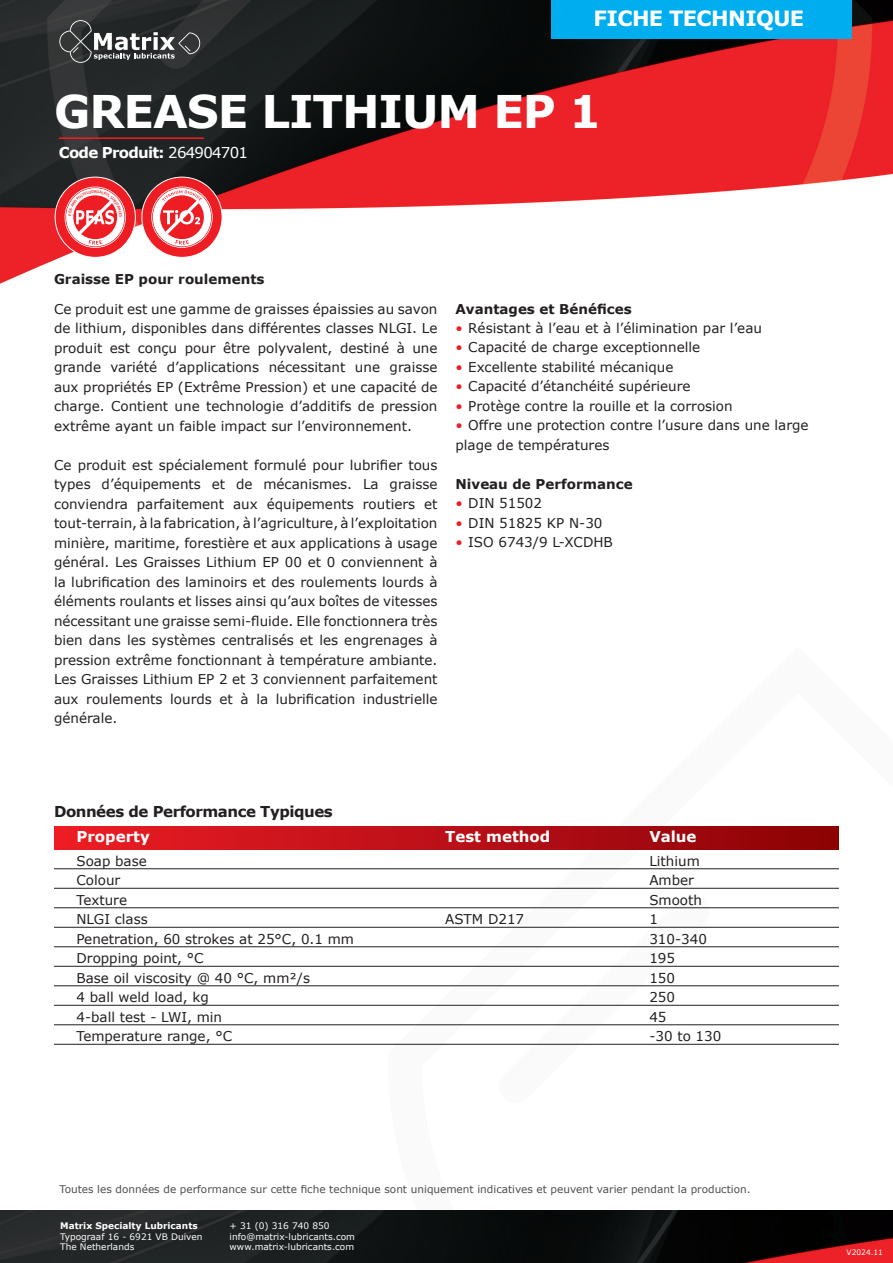
<style>
.page{position:relative;width:893px;height:1263px;background:#fff}
.page>*{position:absolute;margin:0;border:0;box-sizing:border-box;transform-origin:0 0}
.t1{font:700 45px "Verdana";letter-spacing:-.025em;color:#fff}
.t2{font:700 21px "Verdana";letter-spacing:-.03em;color:#fff}
.t3{font:700 15px "Verdana";letter-spacing:-.03em;color:#231f20}
.t4{font:700 15px "Verdana";color:#fff}
.t5{font:700 15px "Verdana";letter-spacing:-.05em;color:#fff}
.t6{font:13.5px/19.5px "Verdana";color:#231f20;text-align:justify}
.t7{font:700 13.5px "Verdana";color:#231f20}
.t8{font:10.5px "Verdana";color:#231f20}
.t9{font:9px/10.5px "Verdana";color:#fff}
.t10{font:700 9px "Verdana";color:#fff}
.t11{font:7.5px "Verdana";color:#fff}
.s1{font-weight:400}
.s2{color:#ee1d23}
</style>
<div class="page">
<img style="left:0;top:0;width:893px;height:284px">
<svg style="left:388px;top:849px;width:505px;height:362px"></svg>
<div style="left:551px;top:0;width:301px;height:38px;background:#00aeef"></div>
<svg style="left:59px;top:20px;width:141px;height:43px;background:#4f5152"></svg>
<img style="left:0;top:1211px;width:893px;height:52px">
<div style="left:54px;top:826px;width:785px;height:23px;background:linear-gradient(to right,#ec1d26,#8a0207)"></div>
<hr style="left:54px;top:868px;width:785px;height:1px;background:#231f20">
<hr style="left:54px;top:888px;width:785px;height:1px;background:#231f20">
<hr style="left:54px;top:907px;width:785px;height:1px;background:#231f20">
<hr style="left:54px;top:927px;width:785px;height:1px;background:#231f20">
<hr style="left:54px;top:946px;width:785px;height:1px;background:#231f20">
<hr style="left:54px;top:966px;width:785px;height:1px;background:#231f20">
<hr style="left:54px;top:985px;width:785px;height:1px;background:#231f20">
<hr style="left:54px;top:1005px;width:785px;height:1px;background:#231f20">
<hr style="left:54px;top:1024px;width:785px;height:1px;background:#231f20">
<hr style="left:54px;top:1044px;width:785px;height:1px;background:#231f20">
<hr style="left:59px;top:137px;width:145px;height:2px;background:#ee1d23">
<svg style="left:55px;top:177px;width:168px;height:81px"></svg>
<h2 class="t2" style="left:594px;top:5px;width:212px">FICHE TECHNIQUE</h2>
<h1 class="t1" style="left:54px;top:83px;width:549px">GREASE LITHIUM EP 1</h1>
<p class="t5" style="left:59px;top:143px;width:191px">Code Produit: <span class="s1">264904701</span></p>
<p class="t7" style="left:54px;top:270px;width:212px">Graisse EP pour roulements</p>
<p class="t6" style="left:54px;top:299px;width:385px">Ce produit est une gamme de graisses épaissies au savon de lithium, disponibles dans différentes classes NLGI. Le produit est conçu pour être polyvalent, destiné à une grande variété d’applications nécessitant une graisse aux propriétés EP (Extrême Pression) et une capacité de charge. Contient une technologie d’additifs de pression extrême ayant un faible impact sur l’environnement.</p>
<p class="t6" style="left:54px;top:455px;width:385px">Ce produit est spécialement formulé pour lubrifier tous types d’équipements et de mécanismes. La graisse conviendra parfaitement aux équipements routiers et tout-terrain, à la fabrication, à l’agriculture, à l’exploitation minière, maritime, forestière et aux applications à usage général. Les Graisses Lithium EP 00 et 0 conviennent à la lubrification des laminoirs et des roulements lourds à éléments roulants et lisses ainsi qu’aux boîtes de vitesses nécessitant une graisse semi-fluide. Elle fonctionnera très bien dans les systèmes centralisés et les engrenages à pression extrême fonctionnant à température ambiante.<br>Les Graisses Lithium EP 2 et 3 conviennent parfaitement aux roulements lourds et à la lubrification industrielle générale.</p>
<p class="t7" style="left:455px;top:300px;width:178px">Avantages et Bénéfices</p>
<p class="t6" style="left:455px;top:318px;width:308px"><span class="s2">•</span> Résistant à l’eau et à l’élimination par l’eau</p>
<p class="t6" style="left:455px;top:338px;width:246px"><span class="s2">•</span> Capacité de charge exceptionnelle</p>
<p class="t6" style="left:455px;top:357px;width:220px"><span class="s2">•</span> Excellente stabilité mécanique</p>
<p class="t6" style="left:455px;top:377px;width:237px"><span class="s2">•</span> Capacité d’étanchéité supérieure</p>
<p class="t6" style="left:455px;top:396px;width:279px"><span class="s2">•</span> Protège contre la rouille et la corrosion</p>
<p class="t6" style="left:455px;top:416px;width:355px"><span class="s2">•</span> Offre une protection contre l’usure dans une large plage de températures</p>
<p class="t7" style="left:455px;top:475px;width:179px">Niveau de Performance</p>
<p class="t6" style="left:455px;top:494px;width:88px"><span class="s2">•</span> DIN 51502</p>
<p class="t6" style="left:455px;top:513px;width:149px"><span class="s2">•</span> DIN 51825 KP N-30</p>
<p class="t6" style="left:455px;top:533px;width:159px"><span class="s2">•</span> ISO 6743/9 L-XCDHB</p>
<p class="t3" style="left:54px;top:801px;width:280px">Données de Performance Typiques</p>
<p class="t4" style="left:76px;top:827px;width:75px">Property</p>
<p class="t4" style="left:445px;top:827px;width:107px">Test method</p>
<p class="t4" style="left:649px;top:827px;width:49px">Value</p>
<p class="t6" style="left:76px;top:851px;width:72px">Soap base</p>
<p class="t6" style="left:649px;top:851px;width:52px">Lithium</p>
<p class="t6" style="left:76px;top:871px;width:45px">Colour</p>
<p class="t6" style="left:649px;top:871px;width:46px">Amber</p>
<p class="t6" style="left:76px;top:890px;width:52px">Texture</p>
<p class="t6" style="left:649px;top:890px;width:54px">Smooth</p>
<p class="t6" style="left:76px;top:910px;width:73px">NLGI class</p>
<p class="t6" style="left:445px;top:910px;width:81px">ASTM D217</p>
<p class="t6" style="left:649px;top:910px;width:10px">1</p>
<p class="t6" style="left:76px;top:929px;width:279px">Penetration, 60 strokes at 25°C, 0.1 mm</p>
<p class="t6" style="left:649px;top:929px;width:59px">310-340</p>
<p class="t6" style="left:76px;top:949px;width:129px">Dropping point, °C</p>
<p class="t6" style="left:649px;top:949px;width:27px">195</p>
<p class="t6" style="left:76px;top:968px;width:235px">Base oil viscosity @ 40 °C, mm²/s</p>
<p class="t6" style="left:649px;top:968px;width:27px">150</p>
<p class="t6" style="left:76px;top:988px;width:134px">4 ball weld load, kg</p>
<p class="t6" style="left:649px;top:988px;width:27px">250</p>
<p class="t6" style="left:76px;top:1007px;width:147px">4-ball test - LWI, min</p>
<p class="t6" style="left:649px;top:1007px;width:19px">45</p>
<p class="t6" style="left:76px;top:1027px;width:157px">Temperature range, °C</p>
<p class="t6" style="left:649px;top:1027px;width:74px">-30 to 130</p>
<p class="t8" style="left:59px;top:1183px;width:693px">Toutes les données de performance sur cette fiche technique sont uniquement indicatives et peuvent varier pendant la production.</p>
<p class="t10" style="left:60px;top:1220px;width:139px">Matrix Specialty Lubricants</p>
<p class="t9" style="left:60px;top:1231px;width:144px">Typograaf 16 - 6921 VB Duiven<br>The Netherlands</p>
<p class="t9" style="left:230px;top:1221px;width:127px">+ 31 (0) 316 740 850 info@matrix-lubricants.com www.matrix-lubricants.com</p>
<p class="t11" style="left:847px;top:1247px;width:38px">V2024.11</p>
</div>
